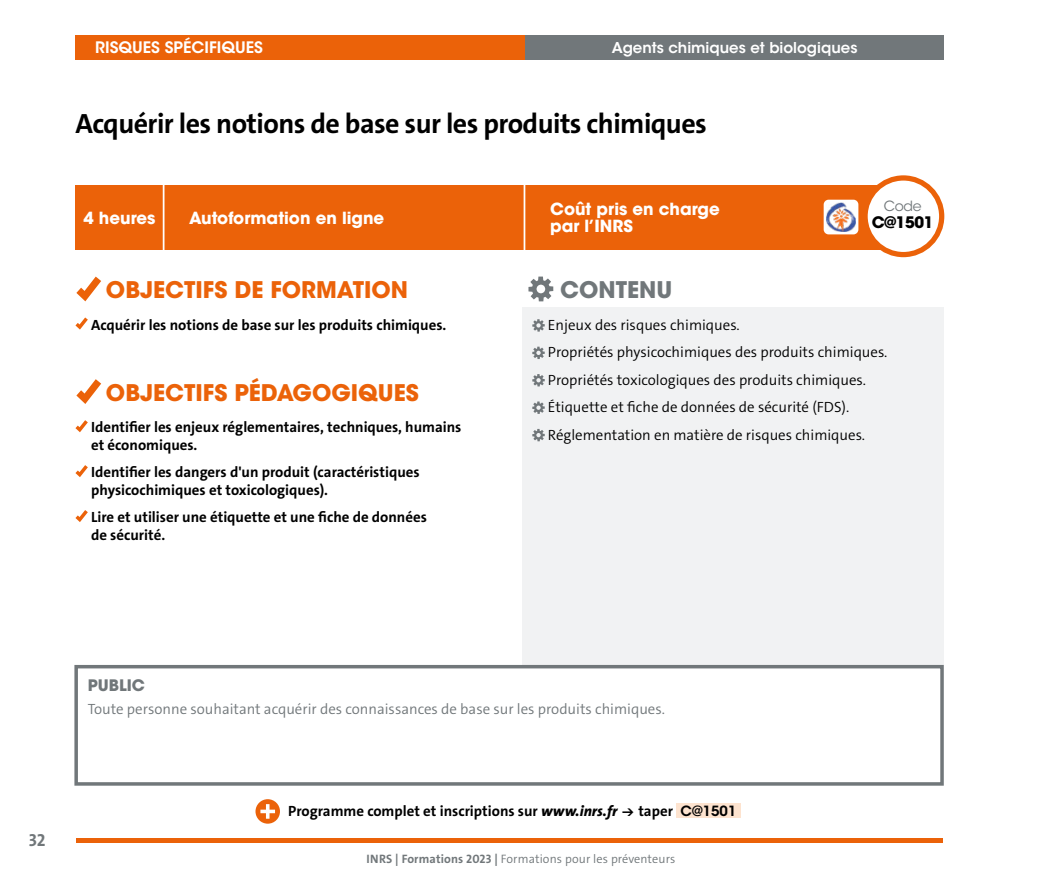
<style>
.page{position:relative;width:1042px;height:893px;background:#fff}
.page>*{position:absolute;margin:0;border:0;box-sizing:border-box;transform-origin:0 0}
.t1{font:700 28px "The Sans C4 s";letter-spacing:-.02em;color:#000}
.t2{font:700 22.75px "ITC Avant Garde Std";color:#eb6209}
.t3{font:700 22.75px "ITC Avant Garde Std";color:#71777a}
.t4{font:700 17.5px "The Sans C4 s";color:#71777a}
.t5{font:700 16.62px/17.5px "ITC Avant Garde Std";color:#fff}
.t6{font:600 15.75px "ITC Avant Garde Std";color:#fff}
.t7{font:700 15.75px "ITC Avant Garde Std";color:#71777a}
.t8{font:700 15.75px "ITC Avant Garde Std";color:#000}
.t9{font:700 14.88px/17.5px "The Sans C4 s";color:#000}
.t10{font:300 14.88px/27.5px "The Sans C4 s";color:#000}
.t11{font:300 14.88px "The Sans C4 s";color:#71777a}
.t12{font:600 14.88px "ITC Avant Garde Std";color:#fff}
.t13{font:14px "ITC Avant Garde Std";color:#71777a}
.t14{font:300 12.25px "The Sans C4 s";letter-spacing:.01em;color:#71777a}
.s1{font-weight:800;font-style:italic}
.s2{font-family:"Flesh Plain";font-weight:400}
.s3{font-family:"ITC Avant Garde Std";font-weight:600;font-size:14px}
.s4{font-weight:700}
</style>
<div class="page">
<div style="left:76px;top:838px;width:867px;height:5px;background:#eb6209"></div>
<div style="left:75px;top:35px;width:565px;height:25px;background:#eb6209"></div>
<svg style="left:528px;top:277px;width:25px;height:24px"></svg>
<svg style="left:76px;top:277px;width:25px;height:24px"></svg>
<svg style="left:255px;top:799px;width:25px;height:25px"></svg>
<hr style="left:260px;top:810px;width:15px;height:3px;background:#fff">
<hr style="left:266px;top:804px;width:3px;height:15px;background:#fff">
<div style="left:75px;top:185px;width:834px;height:65px;background:#eb6209"></div>
<hr style="left:163px;top:173px;width:1px;height:87px;background:#fff">
<hr style="left:523px;top:162px;width:2px;height:112px;background:#fff">
<div style="left:522px;top:308px;width:422px;height:357px;background:#f1f2f3"></div>
<svg style="left:532px;top:319px;width:13px;height:13px"></svg>
<svg style="left:532px;top:347px;width:13px;height:12px"></svg>
<svg style="left:532px;top:374px;width:13px;height:12px"></svg>
<svg style="left:532px;top:401px;width:13px;height:13px"></svg>
<svg style="left:532px;top:429px;width:13px;height:12px"></svg>
<svg style="left:76px;top:379px;width:25px;height:25px"></svg>
<svg style="left:75px;top:420px;width:13px;height:12px"></svg>
<svg style="left:75px;top:465px;width:13px;height:12px"></svg>
<svg style="left:75px;top:510px;width:13px;height:12px"></svg>
<svg style="left:75px;top:317px;width:13px;height:13px"></svg>
<div style="left:74px;top:665px;width:870px;height:121px;border:4px solid #71777a"></div>
<div style="left:676px;top:804px;width:65px;height:14px;background:#fde3cf"></div>
<div style="left:865px;top:178px;width:76px;height:77px;background:#fff;border-radius:50%"></div>
<div style="left:862px;top:175px;width:82px;height:82px;border:5px solid #eb6209;border-radius:50%"></div>
<div style="left:525px;top:35px;width:419px;height:25px;background:#71777a"></div>
<div style="left:823px;top:200px;width:35px;height:34px;background:#fff;border-radius:5px"></div>
<img style="left:826px;top:202px;width:29px;height:29px">
<p class="t6" style="left:95px;top:37px;width:169px">RISQUES SPÉCIFIQUES</p>
<p class="t12" style="left:612px;top:38px;width:247px">Agents chimiques et biologiques</p>
<h1 class="t1" style="left:75px;top:106px;width:633px">Acquérir les notions de base sur les produits chimiques</h1>
<p class="t5" style="left:84px;top:209px;width:74px">4 heures</p>
<p class="t5" style="left:189px;top:209px;width:196px">Autoformation en ligne</p>
<p class="t5" style="left:550px;top:200px;width:171px">Coût pris en charge par l’INRS</p>
<p class="t13" style="left:884px;top:197px;width:39px">Code</p>
<p class="t8" style="left:872px;top:212px;width:63px">C@1501</p>
<h2 class="t2" style="left:106px;top:275px;width:304px">OBJECTIFS DE FORMATION</h2>
<h2 class="t3" style="left:560px;top:275px;width:114px">CONTENU</h2>
<p class="t10" style="left:548px;top:311px;width:341px">Enjeux des risques chimiques.<br>Propriétés physicochimiques des produits chimiques.<br>Propriétés toxicologiques des produits chimiques.<br>Étiquette et fiche de données de sécurité (FDS).<br>Réglementation en matière de risques chimiques.</p>
<p class="t9" style="left:91px;top:316px;width:357px">Acquérir les notions de base sur les produits chimiques.</p>
<h2 class="t2" style="left:106px;top:377px;width:314px">OBJECTIFS PÉDAGOGIQUES</h2>
<p class="t9" style="left:91px;top:419px;width:372px">Identifier les enjeux réglementaires, techniques, humains et économiques.</p>
<p class="t9" style="left:91px;top:464px;width:330px">Identifier les dangers d'un produit (caractéristiques physicochimiques et toxicologiques).</p>
<p class="t9" style="left:91px;top:508px;width:337px">Lire et utiliser une étiquette et une fiche de données de sécurité.</p>
<p class="t4" style="left:29px;top:829px;width:18px">32</p>
<p class="t7" style="left:88px;top:675px;width:59px">PUBLIC</p>
<p class="t11" style="left:88px;top:699px;width:578px">Toute personne souhaitant acquérir des connaissances de base sur les produits chimiques.</p>
<p class="t9" style="left:288px;top:802px;width:450px">Programme complet et inscriptions sur <span class="s1">www.inrs.fr</span> <span class="s2">Q</span> taper <span class="s3">C@1501</span></p>
<p class="t14" style="left:366px;top:851px;width:310px"><span class="s4">INRS | Formations 2023 |</span> Formations pour les préventeurs</p>
</div>
